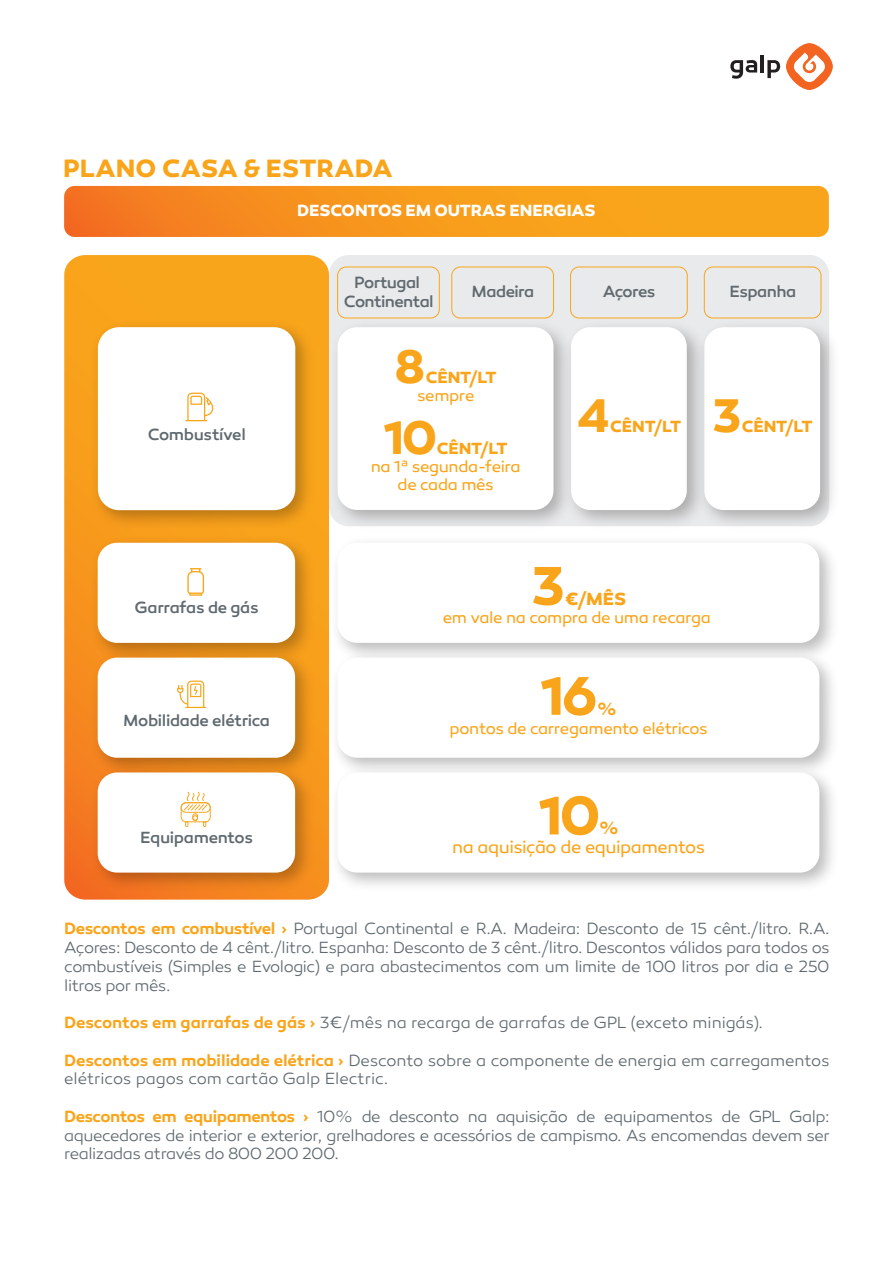
<style>
.page{position:relative;width:893px;height:1263px;background:#fff}
.page>*{position:absolute;margin:0;border:0;box-sizing:border-box;transform-origin:0 0}
.t1{font:700 55.5px "Canaro";color:#f9a51b}
.t2{font:700 48.15px "Canaro";color:#f9a51b}
.t3{font:700 25.5px "Canaro";letter-spacing:.005em;color:#f9a51b}
.t4{font:18px "Canaro";letter-spacing:-.03em;color:#f9a51b}
.t5{font:700 18px "Canaro";color:#f9a51b}
.t6{font:300 16.5px/18.8px "Canaro";letter-spacing:-.02em;color:#5f696f;text-align:justify}
.t7{font:500 16.5px/18.8px "Canaro";letter-spacing:-.025em;color:#5f696f;text-align:center}
.t8{font:16.5px/18px "Canaro";letter-spacing:-.025em;color:#f9a51b;text-align:center}
.t9{font:700 16.5px "Canaro";letter-spacing:-.015em;color:#f9a51b}
.t10{font:700 16.5px "Canaro";letter-spacing:-.01em;color:#fff}
.s1{font-weight:600;color:#f9a51b}
</style>
<div class="page">
<svg style="left:64px;top:186px;width:765px;height:51px;background:#f7961e"></svg>
<div style="left:329px;top:255px;width:500px;height:271px;background:#e9eaeb;border-radius:20px"></div>
<img style="left:712px;top:314px;width:121px;height:212px">
<div style="left:704px;top:327px;width:116px;height:183px;background:#fff;border-radius:19px"></div>
<svg style="left:64px;top:255px;width:265px;height:645px;background:#f79c20"></svg>
<img style="left:325px;top:535px;width:507px;height:110px">
<div style="left:338px;top:543px;width:481px;height:100px;background:#fff;border-radius:20px"></div>
<img style="left:85px;top:530px;width:234px;height:115px">
<div style="left:98px;top:543px;width:197px;height:100px;background:#fff;border-radius:20px"></div>
<svg style="left:187px;top:568px;width:17px;height:28px"></svg>
<img style="left:325px;top:645px;width:507px;height:115px">
<div style="left:338px;top:658px;width:481px;height:100px;background:#fff;border-radius:20px"></div>
<img style="left:85px;top:645px;width:234px;height:115px">
<div style="left:98px;top:658px;width:197px;height:100px;background:#fff;border-radius:20px"></div>
<svg style="left:177px;top:681px;width:29px;height:27px"></svg>
<img style="left:325px;top:760px;width:507px;height:137px">
<div style="left:338px;top:772px;width:481px;height:101px;background:#fff;border-radius:20px"></div>
<img style="left:85px;top:760px;width:234px;height:137px">
<div style="left:98px;top:772px;width:197px;height:101px;background:#fff;border-radius:20px"></div>
<svg style="left:181px;top:792px;width:30px;height:35px"></svg>
<img style="left:579px;top:314px;width:133px;height:209px">
<div style="left:571px;top:327px;width:116px;height:183px;background:#fff;border-radius:19px"></div>
<img style="left:325px;top:314px;width:254px;height:221px">
<div style="left:338px;top:327px;width:215px;height:183px;background:#fff;border-radius:19px"></div>
<img style="left:86px;top:315px;width:234px;height:220px">
<div style="left:98px;top:327px;width:197px;height:183px;background:#fff;border-radius:21px"></div>
<svg style="left:185px;top:393px;width:29px;height:28px"></svg>
<div style="left:337px;top:267px;width:103px;height:51px;border:1px solid #f9a51b;border-radius:9px"></div>
<div style="left:451px;top:267px;width:103px;height:51px;border:1px solid #f9a51b;border-radius:9px"></div>
<div style="left:570px;top:267px;width:118px;height:51px;border:1px solid #f9a51b;border-radius:9px"></div>
<div style="left:704px;top:267px;width:117px;height:51px;border:1px solid #f9a51b;border-radius:9px"></div>
<svg style="left:786px;top:43px;width:47px;height:47px"></svg>
<svg style="left:793px;top:53px;width:33px;height:30px"></svg>
<svg style="left:730px;top:60px;width:27px;height:19px"></svg>
<hr style="left:760px;top:55px;width:4px;height:18px;background:#231f20">
<svg style="left:767px;top:60px;width:13px;height:18px"></svg>
<h3 class="t3" style="left:63px;top:152px;width:331px">PLANO CASA &amp; ESTRADA</h3>
<p class="t10" style="left:297px;top:200px;width:300px">DESCONTOS EM OUTRAS ENERGIAS</p>
<p class="t7" style="left:148px;top:425px;width:100px">Combustível</p>
<p class="t7" style="left:134px;top:598px;width:126px">Garrafas de gás</p>
<p class="t7" style="left:123px;top:711px;width:149px">Mobilidade elétrica</p>
<p class="t7" style="left:140px;top:828px;width:115px">Equipamentos</p>
<p class="t7" style="left:344px;top:273px;width:91px">Portugal<br>Continental</p>
<p class="t7" style="left:471px;top:282px;width:64px">Madeira</p>
<p class="t7" style="left:603px;top:282px;width:54px">Açores</p>
<p class="t7" style="left:730px;top:282px;width:68px">Espanha</p>
<h2 class="t2" style="left:395px;top:336px;width:32px">8</h2>
<p class="t9" style="left:426px;top:367px;width:72px">CÊNT/LT</p>
<p class="t8" style="left:417px;top:386px;width:59px">sempre</p>
<h2 class="t2" style="left:384px;top:408px;width:55px">10</h2>
<p class="t9" style="left:437px;top:438px;width:72px">CÊNT/LT</p>
<p class="t8" style="left:371px;top:458px;width:151px">na 1ª segunda-feira de cada mês</p>
<h2 class="t2" style="left:577px;top:386px;width:34px">4</h2>
<p class="t9" style="left:610px;top:416px;width:72px">CÊNT/LT</p>
<h2 class="t2" style="left:712px;top:386px;width:31px">3</h2>
<p class="t9" style="left:742px;top:416px;width:72px">CÊNT/LT</p>
<h1 class="t1" style="left:531px;top:551px;width:35px">3</h1>
<p class="t5" style="left:565px;top:587px;width:63px">€/MÊS</p>
<p class="t8" style="left:443px;top:609px;width:270px">em vale na compra de uma recarga</p>
<h1 class="t1" style="left:541px;top:661px;width:58px">16</h1>
<p class="t5" style="left:597px;top:697px;width:21px">%</p>
<p class="t8" style="left:450px;top:719px;width:260px">pontos de carregamento elétricos</p>
<h1 class="t1" style="left:539px;top:781px;width:63px">10</h1>
<p class="t5" style="left:599px;top:817px;width:21px">%</p>
<p class="t4" style="left:452px;top:836px;width:254px">na aquisição de equipamentos</p>
<p class="t6" style="left:64px;top:920px;width:767px"><span class="s1">Descontos em combustível ›</span> Portugal Continental e R.A. Madeira: Desconto de 15 cênt./litro. R.A.<br>Açores: Desconto de 4 cênt./litro. Espanha: Desconto de 3 cênt./litro. Descontos válidos para todos os combustíveis (Simples e Evologic) e para abastecimentos com um limite de 100 litros por dia e 250 litros por mês.</p>
<p class="t6" style="left:64px;top:1013px;width:700px"><span class="s1">Descontos em garrafas de gás ›</span> 3€/mês na recarga de garrafas de GPL (exceto minigás).</p>
<p class="t6" style="left:64px;top:1051px;width:767px"><span class="s1">Descontos em mobilidade elétrica ›</span> Desconto sobre a componente de energia em carregamentos elétricos pagos com cartão Galp Electric.</p>
<p class="t6" style="left:64px;top:1107px;width:767px"><span class="s1">Descontos em equipamentos ›</span> 10% de desconto na aquisição de equipamentos de GPL Galp: aquecedores de interior e exterior, grelhadores e acessórios de campismo. As encomendas devem ser realizadas através do 800 200 200.</p>
</div>
